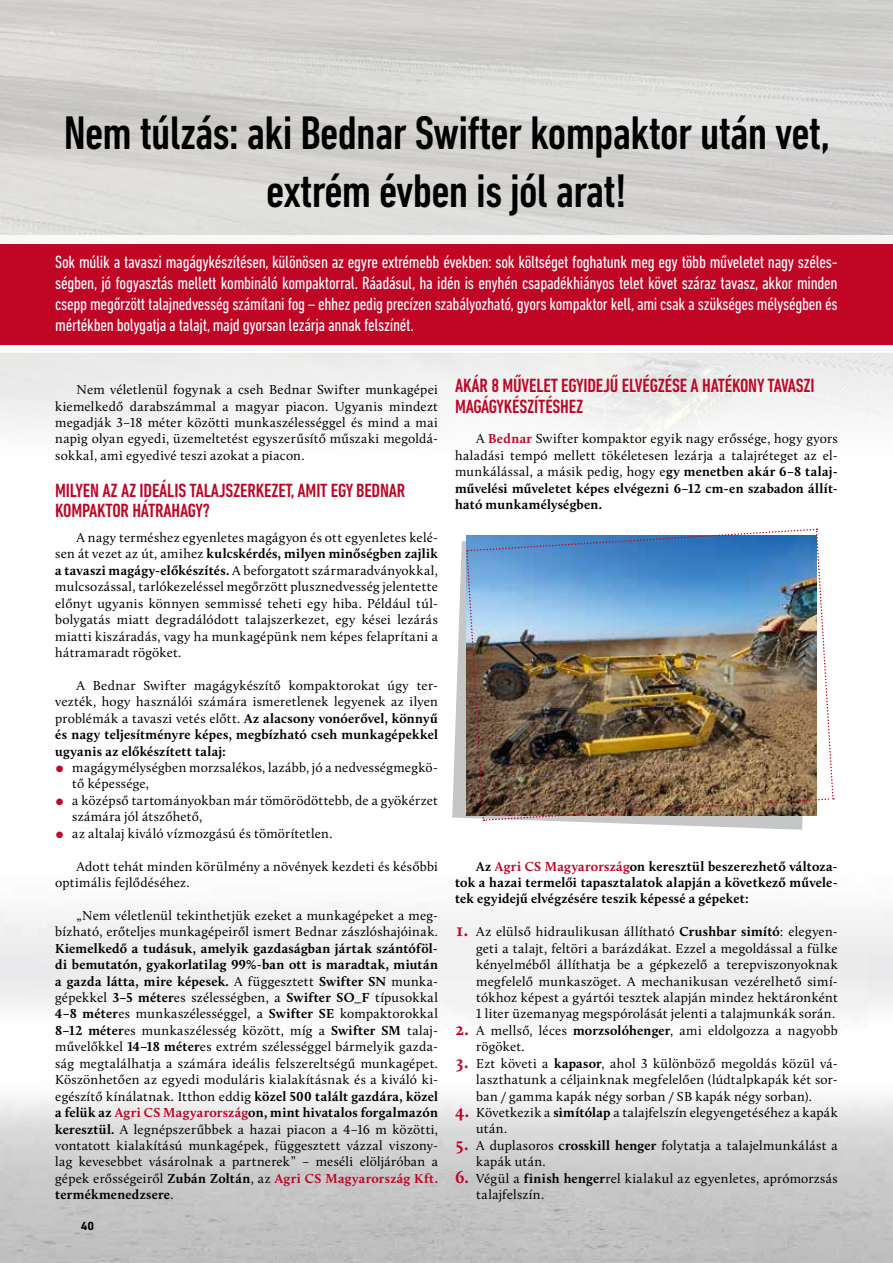
<style>
.page{position:relative;width:893px;height:1263px;background:#fff}
.page>*{position:absolute;margin:0;border:0;box-sizing:border-box;transform-origin:0 0}
.t1{font:500 condensed 48px/57.6px "DIN Next LT Pro";letter-spacing:-.015em;color:#000;text-align:center}
.t2{font:500 condensed 19.5px/20.2px "DIN Next LT Pro";letter-spacing:-.01em;color:#c00525}
.t3{font:condensed 18px/21px "DIN Next LT Pro";letter-spacing:-.015em;color:#fff;text-align:justify}
.t4{font:13.5px/16.5px "Calluna";letter-spacing:.02em;color:#000;text-align:justify}
.t5{font:700 13.5px/16.5px "Calluna";letter-spacing:.015em;color:#000;text-align:justify}
.t6{font:700 12px "DIN Next LT Pro";color:#000}
.s1{font-weight:700}
.s2{font-size:24px;color:#c00525}
.s3{font-weight:700;color:#c00525}
.s4{color:#c00525}
.s5{font-weight:700;font-size:18px;color:#c00525}
</style>
<div class="page">
<div style="left:0;top:236px;width:893px;height:117px;background:#f9f9f8"></div>
<div style="left:0;top:244px;width:893px;height:101px;background:#c00525"></div>
<svg style="left:452px;top:541px;width:351px;height:289px"></svg>
<img style="left:466px;top:528px;width:368px;height:294px">
<h1 class="t1" style="left:64px;top:104px;width:768px">Nem túlzás: aki Bednar Swifter kompaktor után vet, extrém évben is jól arat!</h1>
<p class="t3" style="left:55px;top:251px;width:784px">Sok múlik a tavaszi magágykészítésen, különösen az egyre extrémebb években: sok költséget foghatunk meg egy több műveletet nagy széles&shy;ségben, jó fogyasztás mellett kombináló kompaktorral. Ráadásul, ha idén is enyhén csapadékhiányos telet követ száraz tavasz, akkor minden csepp megőrzött talajnedvesség számítani fog – ehhez pedig precízen szabályozható, gyors kompaktor kell, ami csak a szükséges mélységben és mértékben bolygatja a talajt, majd gyorsan lezárja annak felszínét.</p>
<p class="t4" style="left:55px;top:381px;width:384px;text-indent:21px">Nem véletlenül fogynak a cseh Bednar Swifter munkagépei kiemelkedő darabszámmal a magyar piacon. Ugyanis mindezt megadják 3–18 méter közötti munkaszélességgel és mind a mai napig olyan egyedi, üzemeltetést egyszerűsítő műszaki megoldá&shy;sokkal, ami egyedivé teszi azokat a piacon.</p>
<h2 class="t2" style="left:55px;top:480px;width:352px">MILYEN AZ AZ IDEÁLIS TALAJSZERKEZET, AMIT EGY BEDNAR<br>KOMPAKTOR HÁTRAHAGY?</h2>
<p class="t4" style="left:55px;top:529px;width:384px;text-indent:21px">A nagy terméshez egyenletes magágyon és ott egyenletes kelé&shy;sen át vezet az út, amihez <span class="s1">kulcskérdés, milyen minőségben zajlik a tavaszi magágy-előkészítés.</span> A beforgatott szármaradványokkal, mulcsozással, tarlókezeléssel megőrzött plusznedvesség jelentette előnyt ugyanis könnyen semmissé teheti egy hiba. Például túl&shy;bolygatás miatt degradálódott talajszerkezet, egy kései lezárás miatti kiszáradás, vagy ha munkagépünk nem képes felaprítani a hátramaradt rögöket.</p>
<p class="t4" style="left:55px;top:677px;width:384px;text-indent:21px">A Bednar Swifter magágykészítő kompaktorokat úgy ter&shy;vezték, hogy használói számára ismeretlenek legyenek az ilyen problémák a tavaszi vetés előtt. <span class="s1">Az alacsony vonóerővel, könnyű és nagy teljesítményre képes, megbízható cseh munkagépekkel ugyanis az előkészített talaj:</span></p>
<p class="t4" style="left:72px;top:759px;width:367px;text-indent:-17px"><span class="s2">•</span> magágymélységben morzsalékos, lazább, jó a nedvességmegkö&shy;tő képessége,</p>
<p class="t4" style="left:72px;top:792px;width:367px;text-indent:-17px"><span class="s2">•</span> a középső tartományokban már tömörödöttebb, de a gyökérzet számára jól átszőhető,</p>
<p class="t4" style="left:55px;top:825px;width:279px"><span class="s2">•</span> az altalaj kiváló vízmozgású és tömörítetlen.</p>
<p class="t4" style="left:55px;top:858px;width:384px;text-indent:21px">Adott tehát minden körülmény a növények kezdeti és későbbi optimális fejlődéséhez.</p>
<p class="t4" style="left:55px;top:907px;width:384px;text-align:right">„Nem véletlenül tekinthetjük ezeket a munkagépeket a meg&shy;bízható, erőteljes munkagépeiről ismert Bednar zászlóshajóinak.</p>
<p class="t4" style="left:55px;top:940px;width:384px"><span class="s1">Kiemelkedő a tudásuk, amelyik gazdaságban jártak szántóföl&shy;di bemutatón, gyakorlatilag 99%-ban ott is maradtak, miután a gazda látta, mire képesek.</span> A függesztett <span class="s1">Swifter SN</span> munka&shy;gépekkel <span class="s1">3–5 méter</span>es szélességben, a <span class="s1">Swifter SO_F</span> típusokkal <span class="s1">4–8 méter</span>es munkaszélességgel, a <span class="s1">Swifter SE</span> kompaktorokkal <span class="s1">8–12 méter</span>es munkaszélesség között, míg a <span class="s1">Swifter SM</span> talaj&shy;művelőkkel <span class="s1">14–18 méter</span>es extrém szélességgel bármelyik gazda&shy;ság megtalálhatja a számára ideális felszereltségű munkagépet.<br>Köszönhetően az egyedi moduláris kialakításnak és a kiváló ki&shy;egészítő kínálatnak. Itthon eddig <span class="s1">közel 500 talált gazdára, közel a felük az</span> <span class="s3">Agri CS Magyarország</span><span class="s1">on, mint hivatalos forgalmazón keresztül.</span> A legnépszerűbbek a hazai piacon a 4–16 m közötti, vontatott kialakítású munkagépek, függesztett vázzal viszony&shy;lag kevesebbet vásárolnak a partnerek” – meséli elöljáróban a gépek erősségeiről <span class="s1">Zubán Zoltán</span>, az <span class="s3">Agri CS Magyarország Kft. </span><span class="s1">termékmenedzsere</span>.</p>
<p class="t6" style="left:81px;top:1218px;width:15px">40</p>
<h2 class="t2" style="left:455px;top:376px;width:361px">AKÁR 8 MŰVELET EGYIDEJŰ ELVÉGZÉSE A HATÉKONY TAVASZI<br>MAGÁGYKÉSZÍTÉSHEZ</h2>
<p class="t4" style="left:455px;top:430px;width:384px;text-indent:21px">A <span class="s3">Bednar</span> Swifter kompaktor egyik nagy erőssége, hogy gyors haladási tempó mellett tökéletesen lezárja a talajréteget az el&shy;munkálással, a másik pedig, hogy e<span class="s1">gy menetben akár 6–8 talaj&shy;művelési műveletet képes elvégezni 6–12 cm-en szabadon állít&shy;ható munkamélységben.</span></p>
<p class="t5" style="left:455px;top:858px;width:384px;text-indent:21px">Az <span class="s4">Agri CS Magyarország</span>on keresztül beszerezhető változa&shy;tok a hazai termelői tapasztalatok alapján a következő művele&shy;tek egyidejű elvégzésére teszik képessé a gépeket:</p>
<p class="t4" style="left:476px;top:923px;width:363px;text-indent:-21px"><span class="s5">1.</span> Az elülső hidraulikusan állítható <span class="s1">Crushbar simító</span>: elegyen&shy;geti a talajt, feltöri a barázdákat. Ezzel a megoldással a fülke kényelméből állíthatja be a gépkezelő a terepviszonyoknak megfelelő munkaszöget. A mechanikusan vezérelhető simí&shy;tókhoz képest a gyártói tesztek alapján mindez hektáronként 1 liter üzemanyag megspórolását jelenti a talajmunkák során.</p>
<p class="t4" style="left:476px;top:1022px;width:363px;text-indent:-21px"><span class="s5">2.</span> A mellső, léces <span class="s1">morzsolóhenger</span>, ami eldolgozza a nagyobb rögöket.</p>
<p class="t4" style="left:476px;top:1055px;width:363px;text-indent:-21px"><span class="s5">3.</span> Ezt követi a <span class="s1">kapasor</span>, ahol 3 különböző megoldás közül vá&shy;laszthatunk a céljainknak megfelelően (lúdtalpkapák két sor&shy;ban / gamma kapák négy sorban / SB kapák négy sorban).</p>
<p class="t4" style="left:476px;top:1104px;width:363px;text-indent:-21px"><span class="s5">4.</span> Következik a <span class="s1">simítólap</span> a talajfelszín elegyengetéséhez a kapák után.</p>
<p class="t4" style="left:476px;top:1137px;width:363px;text-indent:-21px"><span class="s5">5.</span> A duplasoros <span class="s1">crosskill henger</span> folytatja a talajelmunkálást a kapák után.</p>
<p class="t4" style="left:476px;top:1170px;width:363px;text-indent:-21px"><span class="s5">6.</span> Végül a <span class="s1">finish henger</span>rel kialakul az egyenletes, aprómorzsás talajfelszín.</p>
</div>
